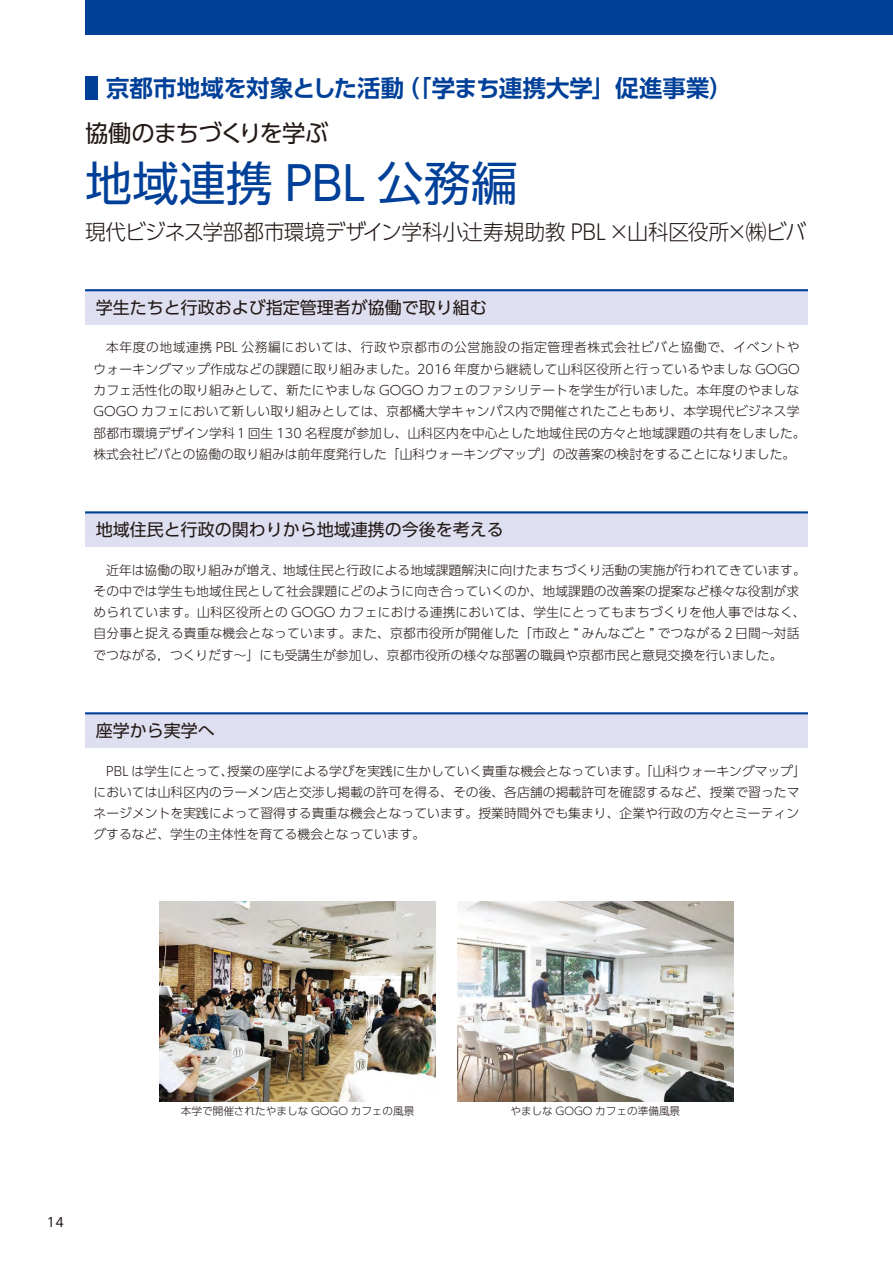
<style>
.page{position:relative;width:893px;height:1263px;background:#fff}
.page>*{position:absolute;margin:0;border:0;box-sizing:border-box;transform-origin:0 0}
.t1{font:46.8px "UD Shin Go Pr 6";letter-spacing:.01em;color:#004098}
.t2{font:700 23.4px "UD Shin Go Pr 6 De";color:#004098}
.t3{font:23.4px "UD Shin Go Pr 6";letter-spacing:-.04em;color:#231916}
.t4{font:300 21.3px "UD Shin Go Pr 6";letter-spacing:-.02em;color:#231916}
.t5{font:16.95px "UD Shin Go Pr 6";color:#231916}
.t6{font:300 12.75px/21.3px "UD Shin Go Pr 6";letter-spacing:.005em;color:#231916}
.t7{font:12.75px "UD Shin Go Pr 6";color:#231916}
.t8{font:300 10.65px "UD Shin Go Pr 6";color:#231916}
</style>
<div class="page">
<div style="left:85px;top:77px;width:13px;height:23px;background:#004098"></div>
<div style="left:85px;top:290px;width:723px;height:34px;background:#dedff0"></div>
<hr style="left:85px;top:289px;width:723px;height:2px;background:#004098">
<div style="left:85px;top:512px;width:723px;height:34px;background:#dedff0"></div>
<hr style="left:85px;top:511px;width:723px;height:2px;background:#004098">
<div style="left:85px;top:713px;width:723px;height:34px;background:#dedff0"></div>
<hr style="left:85px;top:712px;width:723px;height:2px;background:#004098">
<div style="left:85px;top:0;width:808px;height:34px;background:#004098"></div>
<img style="left:457px;top:901px;width:276px;height:200px">
<img style="left:159px;top:901px;width:277px;height:200px">
<h2 class="t2" style="left:106px;top:69px;width:628px">京都市地域を対象とした活動（「学まち連携大学」促進事業）</h2>
<h2 class="t3" style="left:85px;top:114px;width:245px">協働のまちづくりを学ぶ</h2>
<h1 class="t1" style="left:85px;top:145px;width:434px">地域連携 PBL 公務編</h1>
<h3 class="t4" style="left:85px;top:214px;width:723px">現代ビジネス学部都市環境デザイン学科小辻寿規助教 PBL×山科区役所×㈱ビバ</h3>
<h3 class="t5" style="left:96px;top:294px;width:393px">学生たちと行政および指定管理者が協働で取り組む</h3>
<p class="t6" style="left:94px;top:336px;width:714px;text-indent:13px">本年度の地域連携 PBL 公務編においては、行政や京都市の公営施設の指定管理者株式会社ビバと協働で、イベントやウォーキングマップ作成などの課題に取り組みました。2016 年度から継続して山科区役所と行っているやましな GOGOカフェ活性化の取り組みとして、新たにやましな GOGO カフェのファシリテートを学生が行いました。本年度のやましなGOGO カフェにおいて新しい取り組みとしては、京都橘大学キャンパス内で開催されたこともあり、本学現代ビジネス学部都市環境デザイン学科１回生 130 名程度が参加し、山科区内を中心とした地域住民の方々と地域課題の共有をしました。株式会社ビバとの協働の取り組みは前年度発行した「山科ウォーキングマップ」の改善案の検討をすることになりました。</p>
<h3 class="t5" style="left:96px;top:516px;width:410px">地域住民と行政の関わりから地域連携の今後を考える</h3>
<p class="t6" style="left:94px;top:559px;width:714px;text-indent:13px">近年は協働の取り組みが増え、地域住民と行政による地域課題解決に向けたまちづくり活動の実施が行われてきています。その中では学生も地域住民として社会課題にどのように向き合っていくのか、地域課題の改善案の提案など様々な役割が求められています。山科区役所との GOGO カフェにおける連携においては、学生にとってもまちづくりを他人事ではなく、自分事と捉える貴重な機会となっています。また、京都市役所が開催した「市政と “ みんなごと ” でつながる２日間～対話でつながる，つくりだす～」にも受講生が参加し、京都市役所の様々な部署の職員や京都市民と意見交換を行いました。</p>
<h3 class="t5" style="left:96px;top:717px;width:121px">座学から実学へ</h3>
<p class="t6" style="left:94px;top:760px;width:714px;text-indent:13px">PBL は学生にとって、授業の座学による学びを実践に生かしていく貴重な機会となっています。「山科ウォーキングマップ」においては山科区内のラーメン店と交渉し掲載の許可を得る、その後、各店舗の掲載許可を確認するなど、授業で習ったマネージメントを実践によって習得する貴重な機会となっています。授業時間外でも集まり、企業や行政の方々とミーティングするなど、学生の主体性を育てる機会となっています。</p>
<p class="t7" style="left:47px;top:1212px;width:18px">14</p>
<p class="t8" style="left:181px;top:1102px;width:235px">本学で開催されたやましな GOGO カフェの風景</p>
<p class="t8" style="left:510px;top:1102px;width:171px">やましな GOGO カフェの準備風景</p>
</div>
